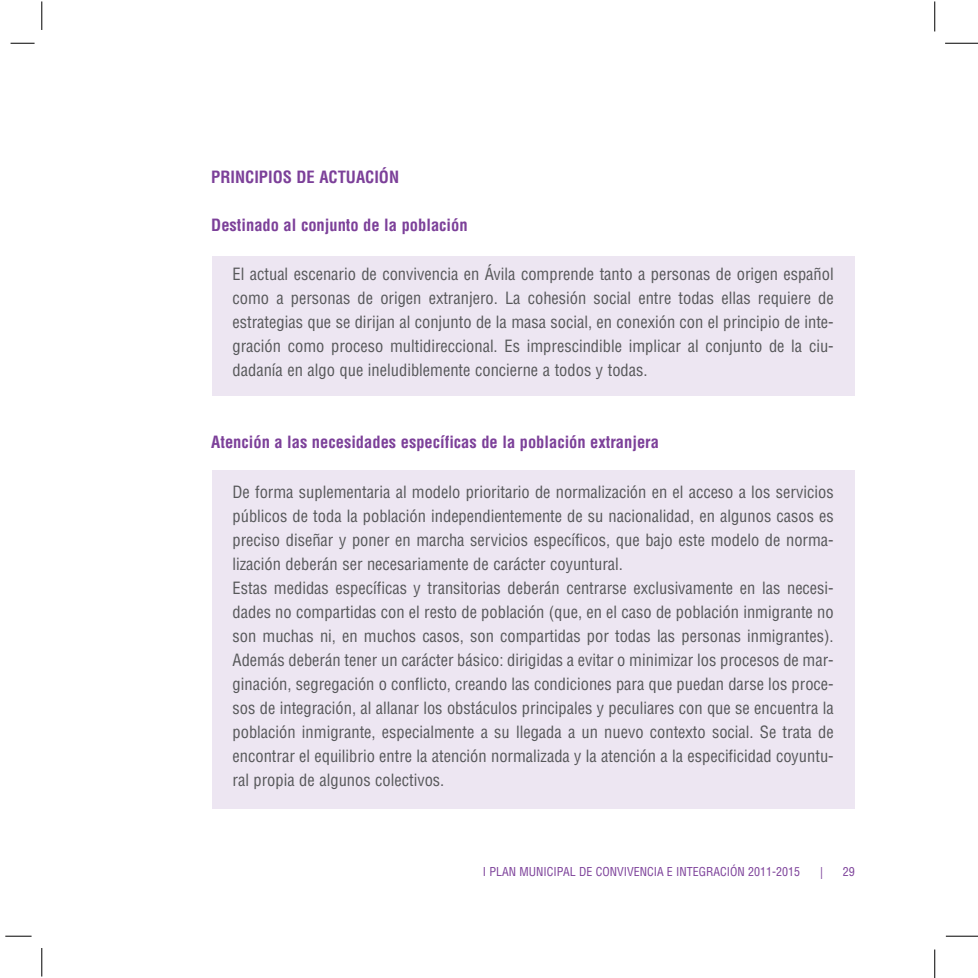
<style>
.page{position:relative;width:978px;height:978px;background:#fff}
.page>*{position:absolute;margin:0;border:0;box-sizing:border-box;transform-origin:0 0}
.t1{font:condensed 16.5px/24px "Helvetica LT Std";color:#57585a;text-align:justify}
.t2{font:700 condensed 16.5px "Helvetica LT Std";color:#7c4099}
.t3{font:condensed 12px "Helvetica LT Std";color:#7c4099}
</style>
<div class="page">
<div style="left:213px;top:256px;width:642px;height:140px;background:#ede6f2"></div>
<div style="left:213px;top:470px;width:642px;height:339px;background:#ede6f2"></div>
<svg style="left:42px;top:1px;width:1px;height:29px"></svg>
<svg style="left:11px;top:43px;width:24px;height:1px"></svg>
<hr style="left:934px;top:1px;width:1px;height:30px;background:#000">
<hr style="left:945px;top:43px;width:32px;height:1px;background:#000">
<hr style="left:946px;top:936px;width:31px;height:1px;background:#000">
<svg style="left:934px;top:949px;width:1px;height:29px"></svg>
<svg style="left:5px;top:936px;width:27px;height:1px"></svg>
<svg style="left:42px;top:948px;width:1px;height:28px"></svg>
<p class="t2" style="left:211px;top:170px;width:189px">PRINCIPIOS DE ACTUACIÓN</p>
<p class="t2" style="left:211px;top:218px;width:258px">Destinado al conjunto de la población</p>
<p class="t1" style="left:233px;top:263px;width:603px">El actual escenario de convivencia en Ávila comprende tanto a personas de origen español como a personas de origen extranjero. La cohesión social entre todas ellas requiere de estrategias que se dirijan al conjunto de la masa social, en conexión con el principio de inte&shy;gración como proceso multidireccional. Es imprescindible implicar al conjunto de la ciu&shy;dadanía en algo que ineludiblemente concierne a todos y todas.</p>
<p class="t2" style="left:211px;top:435px;width:449px">Atención a las necesidades específicas de la población extranjera</p>
<p class="t1" style="left:233px;top:481px;width:603px;text-align:left">De forma suplementaria al modelo prioritario de normalización en el acceso a los servicios públicos de toda la población independientemente de su nacionalidad, en algunos casos es preciso diseñar y poner en marcha servicios específicos, que bajo este modelo de norma&shy;lización deberán ser necesariamente de carácter coyuntural.<br>Estas medidas específicas y transitorias deberán centrarse exclusivamente en las necesi&shy;dades no compartidas con el resto de población (que, en el caso de población inmigrante no son muchas ni, en muchos casos, son compartidas por todas las personas inmigrantes).<br>Además deberán tener un carácter básico: dirigidas a evitar o minimizar los procesos de mar&shy;ginación, segregación o conflicto, creando las condiciones para que puedan darse los proce&shy;sos de integración, al allanar los obstáculos principales y peculiares con que se encuentra la población inmigrante, especialmente a su llegada a un nuevo contexto social. Se trata de encontrar el equilibrio entre la atención normalizada y la atención a la especificidad coyuntu&shy;ral propia de algunos colectivos.</p>
<p class="t3" style="left:483px;top:866px;width:319px">I PLAN MUNICIPAL DE CONVIVENCIA E INTEGRACIÓN 2011-2015</p>
<p class="t3" style="left:820px;top:866px;width:4px">|</p>
<p class="t3" style="left:843px;top:866px;width:13px">29</p>
</div>
